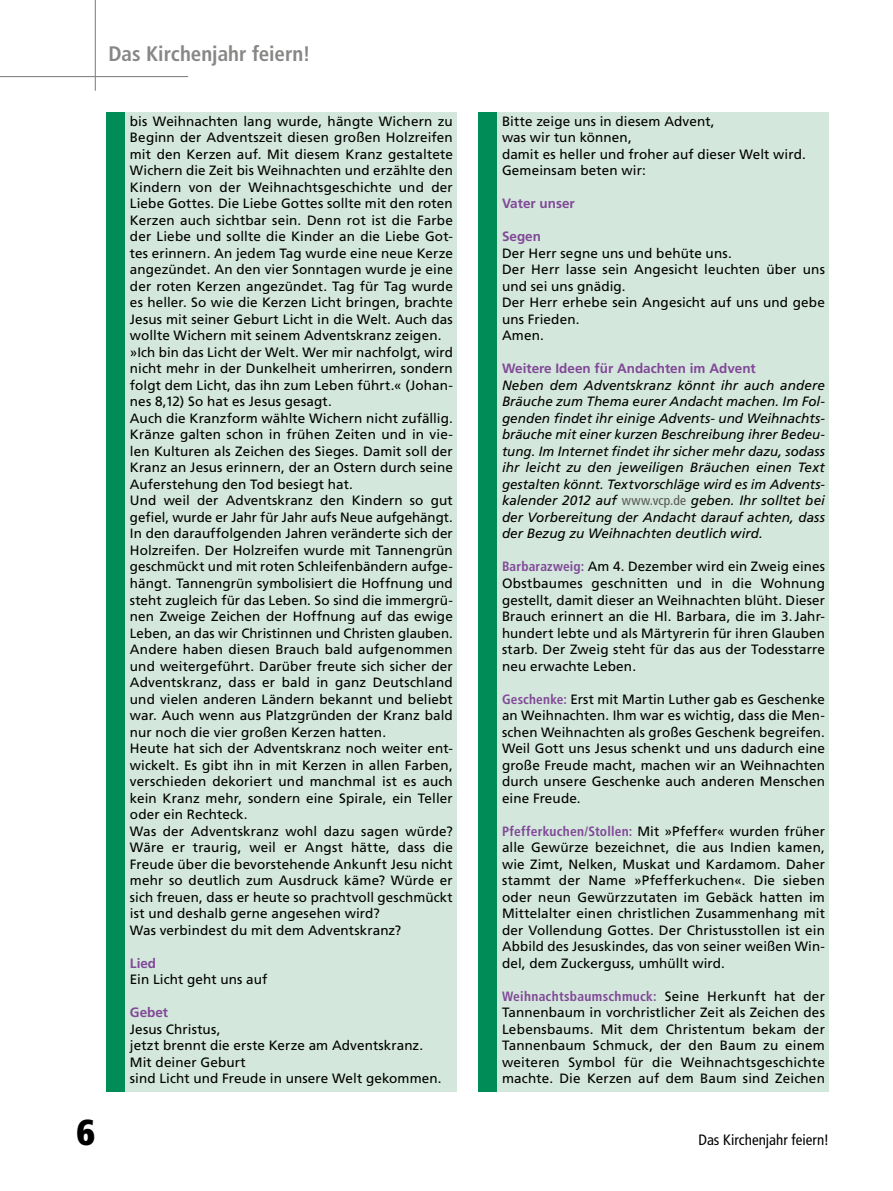
<style>
.page{position:relative;width:893px;height:1191px;background:#fff}
.page>*{position:absolute;margin:0;border:0;box-sizing:border-box;transform-origin:0 0}
.t1{font:900 condensed 36px "Frutiger LT Std";color:#000}
.t2{font:700 condensed 21px "Frutiger LT Std";color:#878786}
.t3{font:condensed 15px "Frutiger LT Std";color:#000}
.t4{font:13.5px/16.5px "Frutiger LT Std";letter-spacing:.01em;color:#000}
.t5{font:italic 13.5px/16.5px "Frutiger LT Std";color:#000;text-align:justify}
.t6{font:700 13.5px "Frutiger LT Std";color:#814897}
.s1{font-style:normal;font-stretch:condensed;color:#565656}
.s2{font-weight:700;font-stretch:condensed;color:#814897}
</style>
<div class="page">
<hr style="left:0;top:76px;width:188px;height:1px;background:#878786">
<hr style="left:95px;top:0;width:1px;height:91px;background:#878786">
<div style="left:106px;top:112px;width:351px;height:979px;background:#008c57"></div>
<div style="left:126px;top:112px;width:331px;height:979px;background:#d3e7dc"></div>
<div style="left:478px;top:112px;width:351px;height:979px;background:#008c57"></div>
<div style="left:498px;top:112px;width:331px;height:979px;background:#d3e7dc"></div>
<h2 class="t2" style="left:108px;top:41px;width:204px">Das Kirchenjahr feiern!</h2>
<h1 class="t1" style="left:77px;top:1110px;width:20px">6</h1>
<p class="t4" style="left:130px;top:113px;width:324px">bis Weihnachten lang wurde, hängte Wichern zu Beginn der Adventszeit diesen großen Holzreifen mit den Kerzen auf. Mit diesem Kranz gestaltete Wichern die Zeit bis Weihnachten und erzählte den Kindern von der Weihnachtsgeschichte und der Liebe Gottes. Die Liebe Gottes sollte mit den roten Kerzen auch sichtbar sein. Denn rot ist die Farbe der Liebe und sollte die Kinder an die Liebe Got&shy;tes erinnern. An jedem Tag wurde eine neue Kerze angezündet. An den vier Sonntagen wurde je eine der roten Kerzen angezündet. Tag für Tag wurde es heller. So wie die Kerzen Licht bringen, brachte Jesus mit seiner Geburt Licht in die Welt. Auch das wollte Wichern mit seinem Adventskranz zeigen. »Ich bin das Licht der Welt. Wer mir nachfolgt, wird nicht mehr in der Dunkelheit umherirren, sondern folgt dem Licht, das ihn zum Leben führt.« (Johan&shy;nes 8,12) So hat es Jesus gesagt.<br>Auch die Kranzform wählte Wichern nicht zufällig.<br>Kränze galten schon in frühen Zeiten und in vie&shy;len Kulturen als Zeichen des Sieges. Damit soll der Kranz an Jesus erinnern, der an Ostern durch seine Auferstehung den Tod besiegt hat.<br>Und weil der Adventskranz den Kindern so gut gefiel, wurde er Jahr für Jahr aufs Neue aufgehängt.<br>In den darauffolgenden Jahren veränderte sich der Holzreifen. Der Holzreifen wurde mit Tannengrün geschmückt und mit roten Schleifenbändern aufge&shy;hängt. Tannengrün symbolisiert die Hoffnung und steht zugleich für das Leben. So sind die immergrü&shy;nen Zweige Zeichen der Hoffnung auf das ewige Leben, an das wir Christinnen und Christen glauben.<br>Andere haben diesen Brauch bald aufgenommen und weitergeführt. Darüber freute sich sicher der Adventskranz, dass er bald in ganz Deutschland und vielen anderen Ländern bekannt und beliebt war. Auch wenn aus Platzgründen der Kranz bald nur noch die vier großen Kerzen hatten.<br>Heute hat sich der Adventskranz noch weiter ent&shy;wickelt. Es gibt ihn in mit Kerzen in allen Farben, verschieden dekoriert und manchmal ist es auch kein Kranz mehr, sondern eine Spirale, ein Teller oder ein Rechteck.<br>Was der Adventskranz wohl dazu sagen würde?<br>Wäre er traurig, weil er Angst hätte, dass die Freude über die bevorstehende Ankunft Jesu nicht mehr so deutlich zum Ausdruck käme? Würde er sich freuen, dass er heute so prachtvoll geschmückt ist und deshalb gerne angesehen wird?<br>Was verbindest du mit dem Adventskranz?</p>
<p class="t6" style="left:130px;top:955px;width:28px">Lied</p>
<p class="t4" style="left:130px;top:971px;width:139px">Ein Licht geht uns auf</p>
<p class="t6" style="left:130px;top:1004px;width:40px">Gebet</p>
<p class="t4" style="left:130px;top:1020px;width:313px">Jesus Christus,<br>jetzt brennt die erste Kerze am Adventskranz.<br>Mit deiner Geburt<br>sind Licht und Freude in unsere Welt gekommen.</p>
<p class="t4" style="left:502px;top:113px;width:305px">Bitte zeige uns in diesem Advent,<br>was wir tun können,<br>damit es heller und froher auf dieser Welt wird.<br>Gemeinsam beten wir:</p>
<p class="t6" style="left:502px;top:196px;width:74px">Vater unser</p>
<p class="t6" style="left:502px;top:229px;width:41px">Segen</p>
<p class="t4" style="left:502px;top:245px;width:324px">Der Herr segne uns und behüte uns.<br>Der Herr lasse sein Angesicht leuchten über uns und sei uns gnädig.<br>Der Herr erhebe sein Angesicht auf uns und gebe uns Frieden.<br>Amen.</p>
<p class="t6" style="left:502px;top:361px;width:255px">Weitere Ideen für Andachten im Advent</p>
<p class="t5" style="left:502px;top:377px;width:324px">Neben dem Adventskranz könnt ihr auch andere Bräuche zum Thema eurer Andacht machen. Im Fol&shy;genden findet ihr einige Advents- und Weihnachts&shy;bräuche mit einer kurzen Beschreibung ihrer Bedeu&shy;tung. Im Internet findet ihr sicher mehr dazu, sodass ihr leicht zu den jeweiligen Bräuchen einen Text gestalten könnt. Textvorschläge wird es im Advents&shy;kalender 2012 auf <span class="s1">www.vcp.de</span> geben. Ihr solltet bei der Vorbereitung der Andacht darauf achten, dass der Bezug zu Weihnachten deutlich wird.</p>
<p class="t4" style="left:502px;top:558px;width:324px;text-align:justify"><span class="s2">Barbarazweig:</span> Am 4. Dezember wird ein Zweig eines Obstbaumes geschnitten und in die Wohnung gestellt, damit dieser an Weihnachten blüht. Dieser Brauch erinnert an die Hl. Barbara, die im 3.Jahr&shy;hundert lebte und als Märtyrerin für ihren Glauben starb. Der Zweig steht für das aus der Todesstarre neu erwachte Leben.</p>
<p class="t4" style="left:502px;top:690px;width:324px;text-align:justify"><span class="s2">Geschenke:</span> Erst mit Martin Luther gab es Geschenke an Weihnachten. Ihm war es wichtig, dass die Men&shy;schen Weihnachten als großes Geschenk begreifen.<br>Weil Gott uns Jesus schenkt und uns dadurch eine große Freude macht, machen wir an Weihnachten durch unsere Geschenke auch anderen Menschen eine Freude.</p>
<p class="t4" style="left:502px;top:822px;width:324px;text-align:justify"><span class="s2">Pfefferkuchen/Stollen:</span> Mit »Pfeffer« wurden früher alle Gewürze bezeichnet, die aus Indien kamen, wie Zimt, Nelken, Muskat und Kardamom. Daher stammt der Name »Pfefferkuchen«. Die sieben oder neun Gewürzzutaten im Gebäck hatten im Mittelalter einen christlichen Zusammenhang mit der Vollendung Gottes. Der Christusstollen ist ein Abbild des Jesuskindes, das von seiner weißen Win&shy;del, dem Zuckerguss, umhüllt wird.</p>
<p class="t4" style="left:502px;top:987px;width:324px;text-align:justify"><span class="s2">Weihnachtsbaumschmuck:</span> Seine Herkunft hat der Tannenbaum in vorchristlicher Zeit als Zeichen des Lebensbaums. Mit dem Christentum bekam der Tannenbaum Schmuck, der den Baum zu einem weiteren Symbol für die Weihnachtsgeschichte machte. Die Kerzen auf dem Baum sind Zeichen</p>
<p class="t3" style="left:698px;top:1131px;width:132px">Das Kirchenjahr feiern!</p>
</div>
